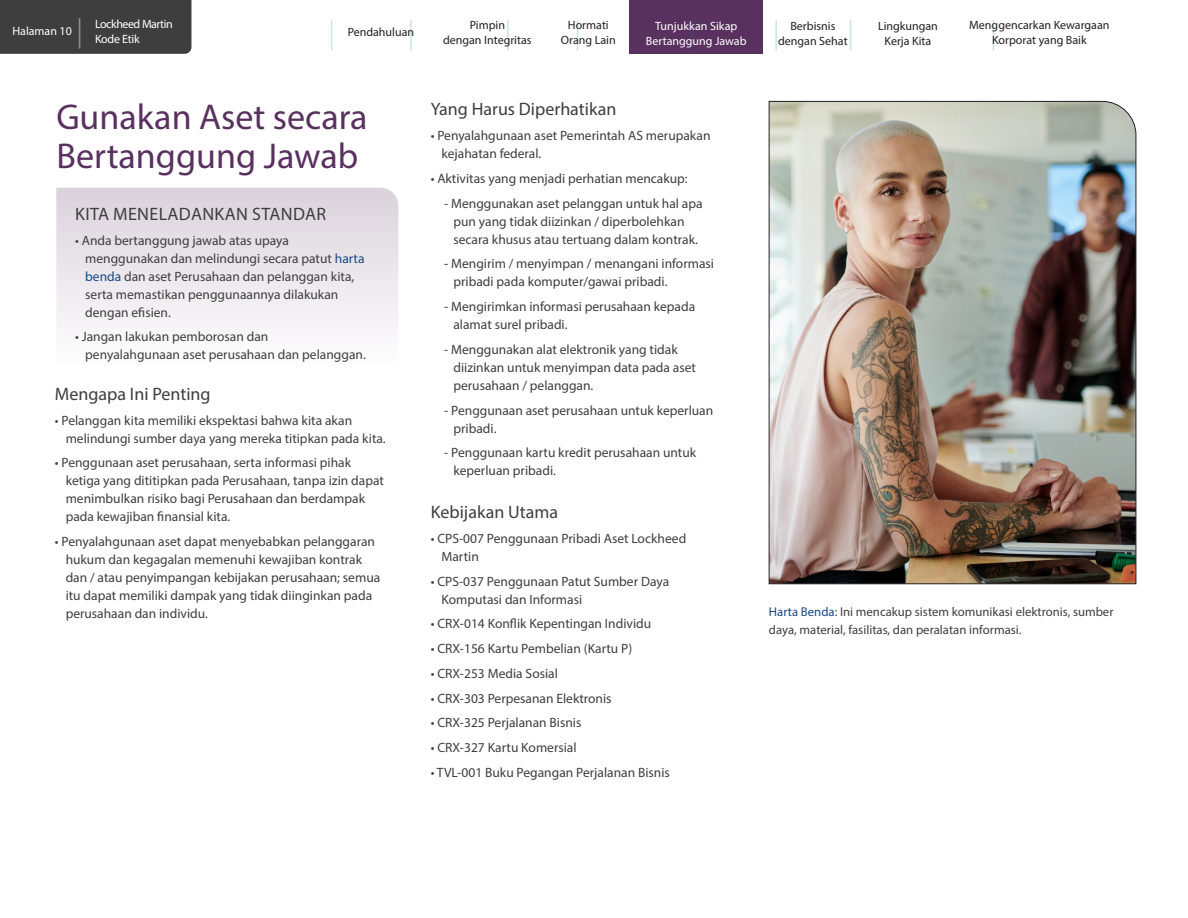
<style>
.page{position:relative;width:1188px;height:918px;background:#fff}
.page>*{position:absolute;margin:0;border:0;box-sizing:border-box;transform-origin:0 0}
._24_pt_headline{font:36px/39px "Myriad Pro";color:#59315f}
.t1{font:30.6px "Myriad Pro";color:#007396;scale:.71 1}
.t2{font:30.6px "Myriad Pro";color:#8f9194;scale:.71 1}
._11_pt_subhead{font:18px "Myriad Pro";color:#3e3e3f}
._9_pt_body_copy{font:18px "Myriad Pro";letter-spacing:.02em;color:#3e3e3f}
._9_pt_body_copy-2{font:13.5px/18px "Myriad Pro";color:#3e3e3f}
.footnote{font:12.75px/17.2px "Myriad Pro";color:#3e3e3f}
.t3{font:12px/15px "Myriad Pro";color:#231f20;text-align:center}
.t4{font:12px/15px "Myriad Pro";color:#fff;text-align:center}
.t5{font:12px/15px "Myriad Pro";letter-spacing:-.035em;color:#fff}
.s1{color:#1a4886}
</style>
<div class="page">
<svg style="left:56px;top:188px;width:342px;height:139px;fill:#e8e3e9"></svg>
<img style="left:769px;top:101px;width:367px;height:483px">
<div style="left:630px;top:0;width:133px;height:54px;background:#59315f"></div>
<div style="left:0;top:0;width:191px;height:54px;background:#3e3e3f"></div>
<p class="t4" style="left:12px;top:23px;width:61px">Halaman 10</p>
<p class="t2" style="left:77px;top:12px;width:9px">|</p>
<p class="t5" style="left:95px;top:16px;width:79px">Lockheed Martin<br>Kode Etik</p>
<h2 class="t1" style="left:330px;top:14px;width:9px">|</h2>
<h2 class="t1" style="left:409px;top:14px;width:9px">|</h2>
<h2 class="t1" style="left:506px;top:14px;width:9px">|</h2>
<h2 class="t1" style="left:575px;top:14px;width:9px">|</h2>
<h2 class="t1" style="left:691px;top:14px;width:9px">|</h2>
<h2 class="t1" style="left:774px;top:14px;width:9px">|</h2>
<h2 class="t1" style="left:848px;top:14px;width:9px">|</h2>
<h2 class="t1" style="left:991px;top:14px;width:9px">|</h2>
<p class="t3" style="left:561px;top:17px;width:56px">Hormati<br>Orang Lain</p>
<p class="t4" style="left:646px;top:18px;width:102px">Tunjukkan Sikap<br>Bertanggung Jawab</p>
<p class="t3" style="left:969px;top:17px;width:142px">Menggencarkan Kewargaan<br>Korporat yang Baik</p>
<p class="t3" style="left:443px;top:17px;width:90px">Pimpin<br>dengan Integritas</p>
<p class="t3" style="left:778px;top:18px;width:71px">Berbisnis dengan Sehat</p>
<p class="t3" style="left:878px;top:18px;width:61px">Lingkungan<br>Kerja Kita</p>
<p class="t3" style="left:348px;top:25px;width:68px">Pendahuluan</p>
<p class="_24_pt_headline" style="left:56px;top:97px;width:313px">Gunakan Aset secara<br>Bertanggung Jawab</p>
<p class="_11_pt_subhead" style="left:431px;top:98px;width:187px">Yang Harus Diperhatikan</p>
<p class="_9_pt_body_copy-2" style="left:442px;top:126px;width:271px;text-indent:-11px">• Penyalahgunaan aset Pemerintah AS merupakan kejahatan federal.</p>
<p class="_9_pt_body_copy-2" style="left:431px;top:169px;width:259px">• Aktivitas yang menjadi perhatian mencakup:</p>
<p class="_9_pt_body_copy-2" style="left:453px;top:194px;width:251px;text-indent:-9px">- Menggunakan aset pelanggan untuk hal apa pun yang tidak diizinkan / diperbolehkan secara khusus atau tertuang dalam kontrak.</p>
<p class="_9_pt_body_copy-2" style="left:453px;top:255px;width:262px;text-indent:-9px">- Mengirim / menyimpan / menangani informasi pribadi pada komputer/gawai pribadi.</p>
<p class="_9_pt_body_copy-2" style="left:453px;top:297px;width:243px;text-indent:-9px">- Mengirimkan informasi perusahaan kepada alamat surel pribadi.</p>
<p class="_9_pt_body_copy-2" style="left:453px;top:340px;width:244px;text-indent:-9px">- Menggunakan alat elektronik yang tidak diizinkan untuk menyimpan data pada aset perusahaan / pelanggan.</p>
<p class="_9_pt_body_copy-2" style="left:453px;top:401px;width:261px;text-indent:-9px">- Penggunaan aset perusahaan untuk keperluan pribadi.</p>
<p class="_9_pt_body_copy-2" style="left:453px;top:444px;width:244px;text-indent:-9px">- Penggunaan kartu kredit perusahaan untuk keperluan pribadi.</p>
<p class="_11_pt_subhead" style="left:431px;top:501px;width:129px">Kebijakan Utama</p>
<p class="_9_pt_body_copy-2" style="left:442px;top:529px;width:246px;text-indent:-11px">• CPS-007 Penggunaan Pribadi Aset Lockheed<br>Martin</p>
<p class="_9_pt_body_copy-2" style="left:442px;top:572px;width:229px;text-indent:-11px">• CPS-037 Penggunaan Patut Sumber Daya<br>Komputasi dan Informasi</p>
<p class="_9_pt_body_copy-2" style="left:431px;top:615px;width:222px">• CRX-014 Konflik Kepentingan Individu</p>
<p class="_9_pt_body_copy-2" style="left:431px;top:639px;width:203px">• CRX-156 Kartu Pembelian (Kartu P)</p>
<p class="_9_pt_body_copy-2" style="left:431px;top:664px;width:129px">• CRX-253 Media Sosial</p>
<p class="_9_pt_body_copy-2" style="left:431px;top:689px;width:182px">• CRX-303 Perpesanan Elektronis</p>
<p class="_9_pt_body_copy-2" style="left:431px;top:714px;width:152px">• CRX-325 Perjalanan Bisnis</p>
<p class="_9_pt_body_copy-2" style="left:431px;top:738px;width:147px">• CRX-327 Kartu Komersial</p>
<p class="_9_pt_body_copy-2" style="left:431px;top:763px;width:241px">• TVL-001 Buku Pegangan Perjalanan Bisnis</p>
<p class="_9_pt_body_copy" style="left:75px;top:203px;width:252px">KITA MENELADANKAN STANDAR</p>
<p class="_9_pt_body_copy-2" style="left:85px;top:231px;width:281px;text-indent:-10px">• Anda bertanggung jawab atas upaya menggunakan dan melindungi secara patut <span class="s1">harta benda</span> dan aset Perusahaan dan pelanggan kita, serta memastikan penggunaannya dilakukan dengan efisien.</p>
<p class="_9_pt_body_copy-2" style="left:85px;top:328px;width:282px;text-indent:-10px">• Jangan lakukan pemborosan dan penyalahgunaan aset perusahaan dan pelanggan.</p>
<p class="_11_pt_subhead" style="left:55px;top:383px;width:157px">Mengapa Ini Penting</p>
<p class="_9_pt_body_copy-2" style="left:66px;top:411px;width:322px;text-indent:-11px">• Pelanggan kita memiliki ekspektasi bahwa kita akan melindungi sumber daya yang mereka titipkan pada kita.</p>
<p class="_9_pt_body_copy-2" style="left:66px;top:454px;width:320px;text-indent:-11px">• Penggunaan aset perusahaan, serta informasi pihak ketiga yang dititipkan pada Perusahaan, tanpa izin dapat menimbulkan risiko bagi Perusahaan dan berdampak pada kewajiban finansial kita.</p>
<p class="_9_pt_body_copy-2" style="left:66px;top:532px;width:316px;text-indent:-11px">• Penyalahgunaan aset dapat menyebabkan pelanggaran hukum dan kegagalan memenuhi kewajiban kontrak dan / atau penyimpangan kebijakan perusahaan; semua itu dapat memiliki dampak yang tidak diinginkan pada perusahaan dan individu.</p>
<p class="footnote" style="left:769px;top:603px;width:346px"><span class="s1">Harta Benda</span>: Ini mencakup sistem komunikasi elektronis, sumber daya, material, fasilitas, dan peralatan informasi.</p>
</div>
